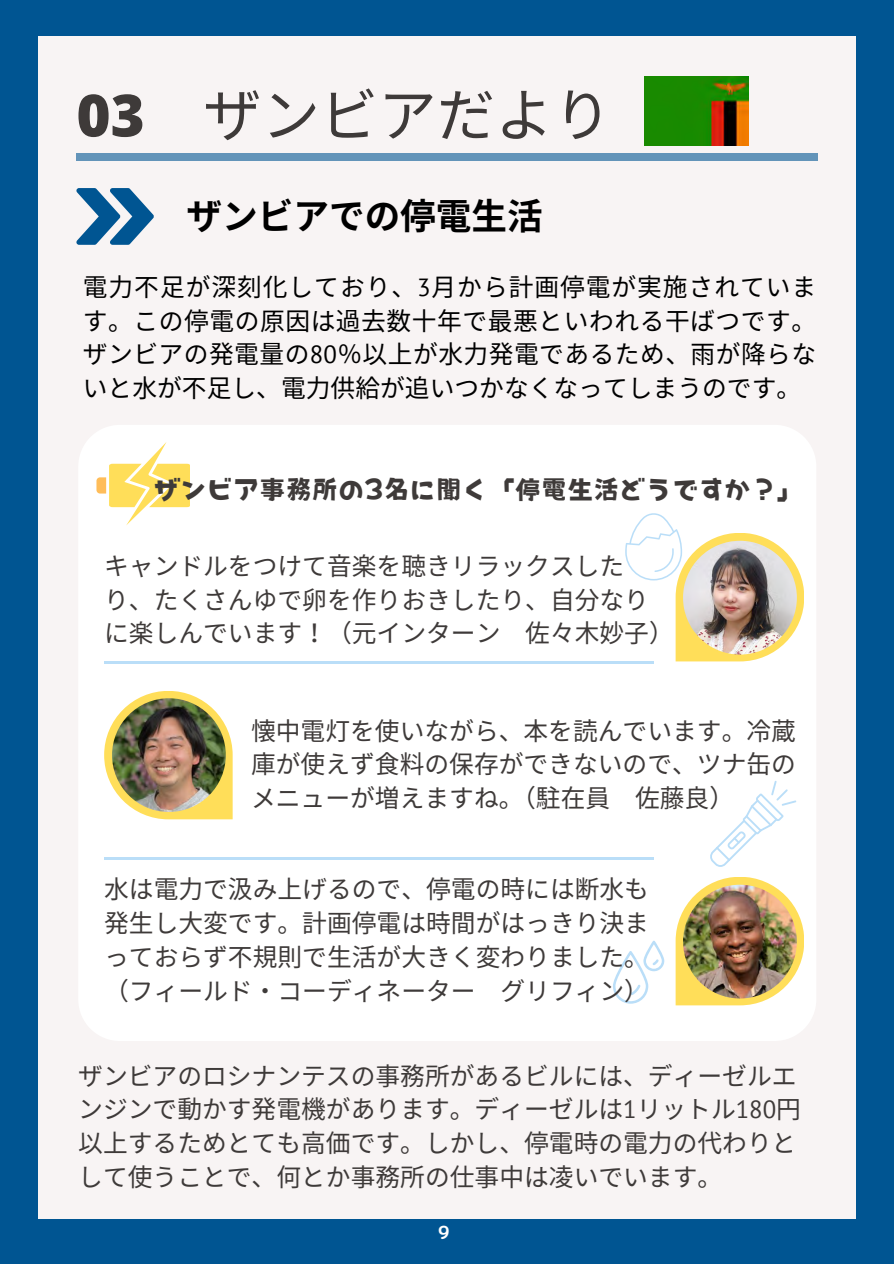
<style>
.page{position:relative;width:894px;height:1264px;background:#fff}
.page>*{position:absolute;margin:0;border:0;box-sizing:border-box;transform-origin:0 0}
.t1{font:58.35px "Noto Sans CJ Ksc";color:#3e3a39}
.t2{font:700 35.55px "Noto Sans CJ Ksc";color:#000}
.t3{font:26.25px "Otenba Gothic TTF";color:#3e3a39}
.t4{font:24.75px/33.8px "Noto Sans CJ Ksc";color:#3e3a39}
.t5{font:24.75px/33.8px "Noto Sans CJ Ksc";letter-spacing:.01em;color:#000;text-align:justify}
.t6{font:18px "rounded mplus 1 p bold";color:#fff}
.s1{font-family:"Open Sans";font-weight:800}
.s2{font-family:"PT Sans"}
</style>
<div class="page">
<div style="left:0;top:0;width:893px;height:1263px;background:#005592"></div>
<div style="left:38px;top:36px;width:817px;height:1182px;background:#f8f4f4"></div>
<div style="left:76px;top:154px;width:741px;height:7px;background:#6394b9"></div>
<div style="left:79px;top:425px;width:737px;height:616px;background:#fff"></div>
<svg style="left:76px;top:188px;width:78px;height:57px"></svg>
<svg style="left:675px;top:876px;width:129px;height:129px"></svg>
<img style="left:682px;top:884px;width:114px;height:114px">
<img style="left:644px;top:76px;width:104px;height:69px">
<svg style="left:709px;top:780px;width:87px;height:87px"></svg>
<hr style="left:104px;top:661px;width:549px;height:3px;background:#badef8">
<hr style="left:104px;top:857px;width:549px;height:2px;background:#badef8">
<svg style="left:104px;top:691px;width:128px;height:128px"></svg>
<img style="left:112px;top:698px;width:114px;height:114px;border-radius:50%">
<svg style="left:96px;top:442px;width:94px;height:83px"></svg>
<svg style="left:625px;top:511px;width:179px;height:150px"></svg>
<svg style="left:612px;top:940px;width:52px;height:63px"></svg>
<p class="t1" style="left:76px;top:69px;width:536px"><span class="s1">03</span> ザンビアだより</p>
<p class="t2" style="left:186px;top:188px;width:358px">ザンビアでの停電生活</p>
<p class="t5" style="left:83px;top:268px;width:734px">電力不足が深刻化しており、<span class="s2">3</span>月から計画停電が実施されています。この停電の原因は過去数十年で最悪といわれる干ばつです。ザンビアの発電量の<span class="s2">80</span>％以上が水力発電であるため、雨が降らないと水が不足し、電力供給が追いつかなくなってしまうのです。</p>
<p class="t3" style="left:154px;top:472px;width:650px">ザンビア事務所の3名に聞く「停電生活どうですか？」</p>
<h2 class="t4" style="left:104px;top:547px;width:571px">キャンドルをつけて音楽を聴きリラックスした<br>り、たくさんゆで卵を作りおきしたり、自分なりに楽しんでいます！ （元インターン 佐々木妙子）</h2>
<p class="t4" style="left:251px;top:712px;width:546px;text-align:justify">懐中電灯を使いながら、本を読んでいます。冷蔵庫が使えず食料の保存ができないので、ツナ缶のメニューが増えますね。（駐在員 佐藤良）</p>
<p class="t4" style="left:104px;top:871px;width:546px;text-align:justify">水は電力で汲み上げるので、停電の時には断水も発生し大変です。計画停電は時間がはっきり決まっておらず不規則で生活が大きく変わりました。</p>
<p class="t4" style="left:104px;top:972px;width:546px">（フィールド・コーディネーター グリフィン）</p>
<p class="t4" style="left:78px;top:1057px;width:724px">ザンビアのロシナンテスの事務所があるビルには、ディーゼルエンジンで動かす発電機があります。ディーゼルは<span class="s2">1</span>リットル<span class="s2">180</span>円以上するためとても高価です。しかし、停電時の電力の代わりとして使うことで、何とか事務所の仕事中は凌いでいます。</p>
<p class="t6" style="left:438px;top:1219px;width:13px">9</p>
</div>
